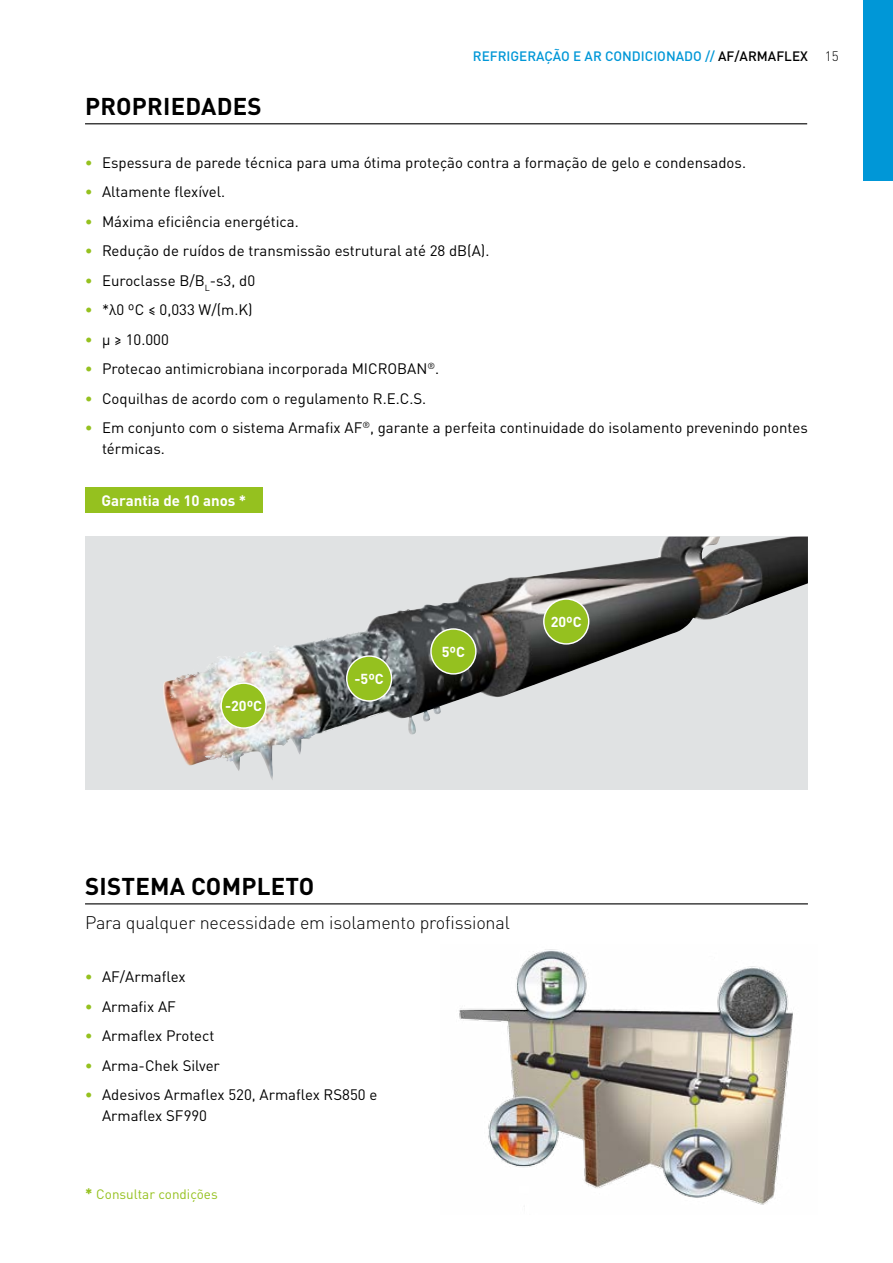
<style>
.page{position:relative;width:893px;height:1263px;background:#fff}
.page>*{position:absolute;margin:0;border:0;box-sizing:border-box;transform-origin:0 0}
.t1{font:700 24px "DIN Pro";letter-spacing:.01em;color:#000}
.t2{font:300 18px "DIN Pro";letter-spacing:-.01em;color:#000}
.t3{font:15px/21px "DIN Pro";color:#000}
.t4{font:700 15px "DIN Pro";color:#fff}
.t5{font:700 14.25px "DIN Pro";color:#fff}
.t6{font:500 13.5px "DIN Pro";color:#0097d7}
.t7{font:13.5px "DIN Pro";color:#95c11f}
.t8{font:300 13.5px "DIN Pro";color:#000}
.s1{color:#000}
.s2{font-weight:700;color:#95c11f}
.s3{font-weight:700;font-size:15px}
</style>
<div class="page">
<svg style="left:85px;top:537px;width:723px;height:253px;background:#cbcbcb"></svg>
<img style="left:291px;top:537px;width:499px;height:109px">
<img style="left:459px;top:949px;width:334px;height:256px">
<hr style="left:85px;top:903px;width:723px;height:1px;background:#000">
<div style="left:221px;top:683px;width:45px;height:45px;background:#95c11f;border-radius:50%"></div>
<div style="left:220px;top:682px;width:47px;height:47px;border:1px solid #fff;border-radius:50%"></div>
<div style="left:347px;top:656px;width:45px;height:45px;background:#95c11f;border-radius:50%"></div>
<div style="left:346px;top:655px;width:46px;height:47px;border:1px solid #fff;border-radius:50%"></div>
<div style="left:431px;top:629px;width:45px;height:45px;background:#95c11f;border-radius:50%"></div>
<div style="left:430px;top:628px;width:47px;height:47px;border:1px solid #fff;border-radius:50%"></div>
<div style="left:544px;top:599px;width:45px;height:45px;background:#95c11f;border-radius:50%"></div>
<div style="left:543px;top:598px;width:46px;height:47px;border:1px solid #fff;border-radius:50%"></div>
<div style="left:85px;top:487px;width:178px;height:26px;background:#95c11f"></div>
<div style="left:863px;top:0;width:30px;height:180px;background:#0097d7"></div>
<hr style="left:85px;top:123px;width:722px;height:1px;background:#000">
<h1 class="t1" style="left:85px;top:86px;width:178px">PROPRIEDADES</h1>
<p class="t6" style="left:473px;top:45px;width:337px">REFRIGERAÇÃO E AR CONDICIONADO // <span class="s1">AF/ARMAFLEX</span></p>
<p class="t3" style="left:85px;top:150px;width:662px"><span class="s2">•</span> Espessura de parede técnica para uma ótima proteção contra a formação de gelo e condensados.</p>
<p class="t3" style="left:85px;top:180px;width:142px"><span class="s2">•</span> Altamente flexível.</p>
<p class="t3" style="left:85px;top:209px;width:215px"><span class="s2">•</span> Máxima eficiência energética.</p>
<p class="t3" style="left:85px;top:239px;width:406px"><span class="s2">•</span> Redução de ruídos de transmissão estrutural até 28 dB(A).</p>
<p class="t3" style="left:85px;top:268px;width:172px"><span class="s2">•</span> Euroclasse B/B<sub>L</sub>-s3, d0</p>
<p class="t3" style="left:85px;top:298px;width:169px"><span class="s2">•</span> *λ0 ºC ≤ 0,033 W/(m.K)</p>
<p class="t3" style="left:85px;top:327px;width:85px"><span class="s2">•</span> μ ≥ 10.000</p>
<p class="t3" style="left:85px;top:357px;width:356px"><span class="s2">•</span> Protecao antimicrobiana incorporada MICROBAN<sup>®</sup>.</p>
<p class="t3" style="left:85px;top:386px;width:343px"><span class="s2">•</span> Coquilhas de acordo com o regulamento R.E.C.S.</p>
<p class="t3" style="left:102px;top:416px;width:707px;text-indent:-17px"><span class="s2">•</span> Em conjunto com o sistema Armafix AF<sup>®</sup>, garante a perfeita continuidade do isolamento prevenindo pontes térmicas.</p>
<p class="t4" style="left:101px;top:488px;width:146px">Garantia de 10 anos *</p>
<p class="t8" style="left:825px;top:45px;width:15px">15</p>
<p class="t5" style="left:225px;top:694px;width:39px">-20ºC</p>
<p class="t5" style="left:354px;top:667px;width:31px">-5ºC</p>
<p class="t5" style="left:442px;top:640px;width:25px">5ºC</p>
<p class="t5" style="left:551px;top:610px;width:32px">20ºC</p>
<h1 class="t1" style="left:85px;top:866px;width:231px">SISTEMA COMPLETO</h1>
<p class="t2" style="left:85px;top:909px;width:426px">Para qualquer necessidade em isolamento profissional</p>
<p class="t3" style="left:85px;top:965px;width:102px"><span class="s2">•</span> AF/Armaflex</p>
<p class="t3" style="left:85px;top:994px;width:92px"><span class="s2">•</span> Armafix AF</p>
<p class="t3" style="left:85px;top:1024px;width:131px"><span class="s2">•</span> Armaflex Protect</p>
<p class="t3" style="left:85px;top:1053px;width:136px"><span class="s2">•</span> Arma-Chek Silver</p>
<p class="t3" style="left:102px;top:1083px;width:277px;text-indent:-17px"><span class="s2">•</span> Adesivos Armaflex 520, Armaflex RS850 e<br>Armaflex SF990</p>
<p class="t7" style="left:85px;top:1184px;width:134px"><span class="s3">*</span> Consultar condições</p>
</div>
